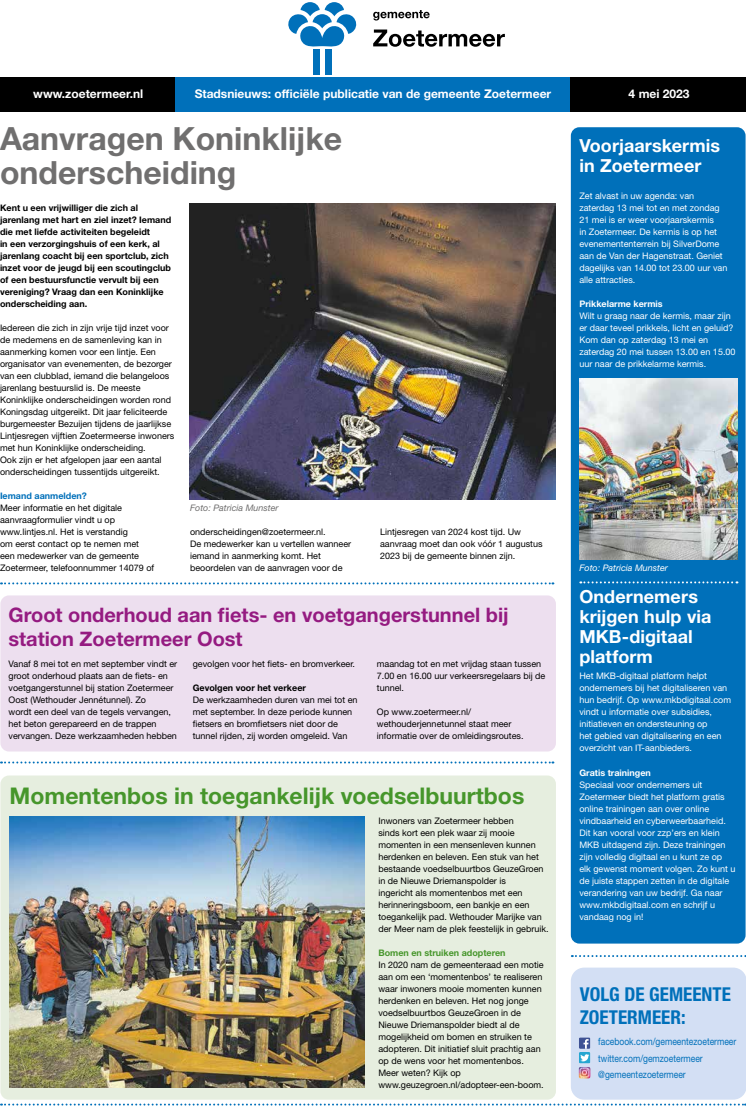
<style>
.page{position:relative;width:746px;height:1106px;background:#fff}
.page>*{position:absolute;margin:0;border:0;box-sizing:border-box;transform-origin:0 0}
.t1{font:700 32px/34px "Helvetica Neue LT Std";color:#706f6f}
.t2{font:700 23px "Helvetica Neue LT Std";color:#46962b}
.t3{font:700 20px/24px "Helvetica Neue LT Std";color:#951b81}
.t4{font:700 condensed 19.1px/22.2px "Helvetica Neue LT Std";color:#0070ba}
.t5{font:700 18px/20px "Helvetica Neue LT Std";letter-spacing:.005em;color:#fff}
.t6{font:700 12px "Helvetica Neue LT Std";color:#fff}
.t7{font:10px/16.5px "Helvetica Neue LT Std";color:#0070ba;scale:.85 1}
.t8{font:9px/12px "Helvetica Neue LT Std";color:#000}
.t9{font:9px/12px "Helvetica Neue LT Std";color:#fff}
.t10{font:700 9px/12px "Helvetica Neue LT Std";color:#000}
.t11{font:700 9px "Helvetica Neue LT Std";color:#fff}
.t12{font:700 9px "Helvetica Neue LT Std";color:#46962b}
.t13{font:italic 9px "Helvetica Neue LT Std";color:#706f6f}
.t14{font:italic 9px "Helvetica Neue LT Std";color:#fff}
.t15{font:700 9px "Helvetica Neue LT Std";color:#0070ba}
</style>
<div class="page">
<svg style="left:373px;top:30px;width:132px;height:17px"></svg>
<svg style="left:373px;top:10px;width:56px;height:11px"></svg>
<svg style="left:288px;top:2px;width:69px;height:45px"></svg>
<div style="left:313px;top:49px;width:6px;height:25px;background:#0070ba"></div>
<div style="left:325px;top:49px;width:6px;height:25px;background:#0070ba"></div>
<div style="left:0;top:77px;width:176px;height:34px;background:#000"></div>
<div style="left:570px;top:77px;width:176px;height:34px;background:#000"></div>
<div style="left:176px;top:77px;width:394px;height:34px;background:#0070ba"></div>
<div style="left:0;top:775px;width:556px;height:324px;background:#e6eedf;border-radius:9px"></div>
<div style="left:0;top:595px;width:556px;height:156px;background:#eddfef;border-radius:9px"></div>
<svg style="left:1px;top:967px;width:745px;height:138px"></svg>
<svg style="left:1px;top:582px;width:552px;height:2px"></svg>
<svg style="left:1px;top:761px;width:552px;height:2px"></svg>
<svg style="left:571px;top:955px;width:175px;height:2px"></svg>
<div style="left:570px;top:127px;width:175px;height:816px;background:#0070ba;border-radius:9px"></div>
<svg style="left:580px;top:581px;width:157px;height:2px"></svg>
<img style="left:579px;top:378px;width:158px;height:181px">
<img style="left:190px;top:204px;width:365px;height:295px">
<img style="left:10px;top:816px;width:354px;height:271px">
<h3 class="t6" style="left:33px;top:86px;width:111px">www.zoetermeer.nl</h3>
<h3 class="t6" style="left:195px;top:86px;width:358px">Stadsnieuws: officiële publicatie van de gemeente Zoetermeer</h3>
<h3 class="t6" style="left:628px;top:86px;width:62px">4 mei 2023</h3>
<h1 class="t1" style="left:0;top:121px;width:343px">Aanvragen Koninklijke onderscheiding</h1>
<p class="t10" style="left:0;top:202px;width:173px">Kent u een vrijwilliger die zich al jarenlang met hart en ziel inzet? Iemand die met liefde activiteiten begeleidt<br>in een verzorgingshuis of een kerk, al jarenlang coacht bij een sportclub, zich inzet voor de jeugd bij een scoutingclub of een bestuursfunctie vervult bij een vereniging? Vraag dan een Koninklijke onderscheiding aan.</p>
<p class="t8" style="left:0;top:322px;width:176px">Iedereen die zich in zijn vrije tijd inzet voor de medemens en de samenleving kan in aanmerking komen voor een lintje. Een organisator van evenementen, de bezorger van een clubblad, iemand die belangeloos jarenlang bestuurslid is. De meeste Koninklijke onderscheidingen worden rond Koningsdag uitgereikt. Dit jaar feliciteerde burgemeester Bezuijen tijdens de jaarlijkse Lintjesregen vijftien Zoetermeerse inwoners met hun Koninklijke onderscheiding.<br>Ook zijn er het afgelopen jaar een aantal onderscheidingen tussentijds uitgereikt.</p>
<p class="t15" style="left:0;top:490px;width:88px">Iemand aanmelden?</p>
<p class="t8" style="left:0;top:502px;width:156px">Meer informatie en het digitale aanvraagformulier vindt u op www.lintjes.nl. Het is verstandig<br>om eerst contact op te nemen met een medewerker van de gemeente<br>Zoetermeer, telefoonnummer 14079 of</p>
<p class="t13" style="left:190px;top:503px;width:90px">Foto: Patricia Munster</p>
<p class="t8" style="left:190px;top:526px;width:163px">onderscheidingen@zoetermeer.nl.<br>De medewerker kan u vertellen wanneer iemand in aanmerking komt. Het beoordelen van de aanvragen voor de</p>
<p class="t8" style="left:380px;top:526px;width:164px">Lintjesregen van 2024 kost tijd. Uw aanvraag moet dan ook vóór 1 augustus<br>2023 bij de gemeente binnen zijn.</p>
<h3 class="t3" style="left:9px;top:602px;width:502px">Groot onderhoud aan fiets- en voetgangerstunnel bij station Zoetermeer Oost</h3>
<p class="t8" style="left:9px;top:658px;width:170px">Vanaf 8 mei tot en met september vindt er groot onderhoud plaats aan de fiets- en voetgangerstunnel bij station Zoetermeer Oost (Wethouder Jennétunnel). Zo<br>wordt een deel van de tegels vervangen, het beton gerepareerd en de trappen vervangen. Deze werkzaamheden hebben</p>
<p class="t8" style="left:193px;top:658px;width:164px">gevolgen voor het fiets- en bromverkeer.</p>
<p class="t8" style="left:377px;top:658px;width:170px">maandag tot en met vrijdag staan tussen<br>7.00 en 16.00 uur verkeersregelaars bij de tunnel.</p>
<p class="t8" style="left:377px;top:706px;width:148px">Op www.zoetermeer.nl/ wethouderjennetunnel staat meer informatie over de omleidingsroutes.</p>
<p class="t10" style="left:193px;top:682px;width:115px">Gevolgen voor het verkeer</p>
<p class="t8" style="left:193px;top:694px;width:166px">De werkzaamheden duren van mei tot en met september. In deze periode kunnen fietsers en bromfietsers niet door de tunnel rijden, zij worden omgeleid. Van</p>
<h2 class="t2" style="left:10px;top:781px;width:516px">Momentenbos in toegankelijk voedselbuurtbos</h2>
<p class="t8" style="left:378px;top:814px;width:172px">Inwoners van Zoetermeer hebben<br>sinds kort een plek waar zij mooie momenten in een mensenleven kunnen herdenken en beleven. Een stuk van het bestaande voedselbuurtbos GeuzeGroen in de Nieuwe Driemanspolder is<br>ingericht als momentenbos met een herinneringsboom, een bankje en een toegankelijk pad. Wethouder Marijke van der Meer nam de plek feestelijk in gebruik.</p>
<p class="t12" style="left:378px;top:946px;width:129px">Bomen en struiken adopteren</p>
<p class="t8" style="left:378px;top:958px;width:167px">In 2020 nam de gemeenteraad een motie aan om een ‘momentenbos’ te realiseren waar inwoners mooie momenten kunnen herdenken en beleven. Het nog jonge voedselbuurtbos GeuzeGroen in de Nieuwe Driemanspolder biedt al de mogelijkheid om bomen en struiken te adopteren. Dit initiatief sluit prachtig aan op de wens voor het momentenbos.<br>Meer weten? Kijk op www.geuzegroen.nl/adopteer-een-boom.</p>
<h3 class="t5" style="left:579px;top:135px;width:142px">Voorjaarskermis in Zoetermeer</h3>
<p class="t9" style="left:579px;top:190px;width:149px">Zet alvast in uw agenda: van zaterdag 13 mei tot en met zondag<br>21 mei is er weer voorjaarskermis<br>in Zoetermeer. De kermis is op het evenemententerrein bij SilverDome aan de Van der Hagenstraat. Geniet dagelijks van 14.00 tot 23.00 uur van alle attracties.</p>
<p class="t11" style="left:579px;top:298px;width:85px">Prikkelarme kermis</p>
<p class="t9" style="left:579px;top:310px;width:158px">Wilt u graag naar de kermis, maar zijn er daar teveel prikkels, licht en geluid?<br>Kom dan op zaterdag 13 mei en zaterdag 20 mei tussen 13.00 en 15.00 uur naar de prikkelarme kermis.</p>
<p class="t14" style="left:579px;top:563px;width:90px">Foto: Patricia Munster</p>
<h3 class="t5" style="left:579px;top:586px;width:134px">Ondernemers krijgen hulp via<br>MKB-digitaal platform</h3>
<p class="t9" style="left:579px;top:670px;width:153px">Het MKB-digitaal platform helpt ondernemers bij het digitaliseren van hun bedrijf. Op www.mkbdigitaal.com vindt u informatie over subsidies, initiatieven en ondersteuning op<br>het gebied van digitalisering en een overzicht van IT-aanbieders.</p>
<p class="t11" style="left:579px;top:766px;width:73px">Gratis trainingen</p>
<p class="t9" style="left:579px;top:778px;width:158px">Speciaal voor ondernemers uit Zoetermeer biedt het platform gratis online trainingen aan over online vindbaarheid en cyberweerbaarheid.<br>Dit kan vooral voor zzp’ers en klein MKB uitdagend zijn. Deze trainingen zijn volledig digitaal en u kunt ze op elk gewenst moment volgen. Zo kunt u de juiste stappen zetten in de digitale verandering van uw bedrijf. Ga naar www.mkbdigitaal.com en schrijf u vandaag nog in!</p>
<h3 class="t4" style="left:579px;top:983px;width:153px">VOLG DE GEMEENTE<br>ZOETERMEER:</h3>
<p class="t7" style="left:598px;top:1033px;width:164px">facebook.com/gemeentezoetermeer twitter.com/gemzoetermeer @gemeentezoetermeer</p>
</div>
